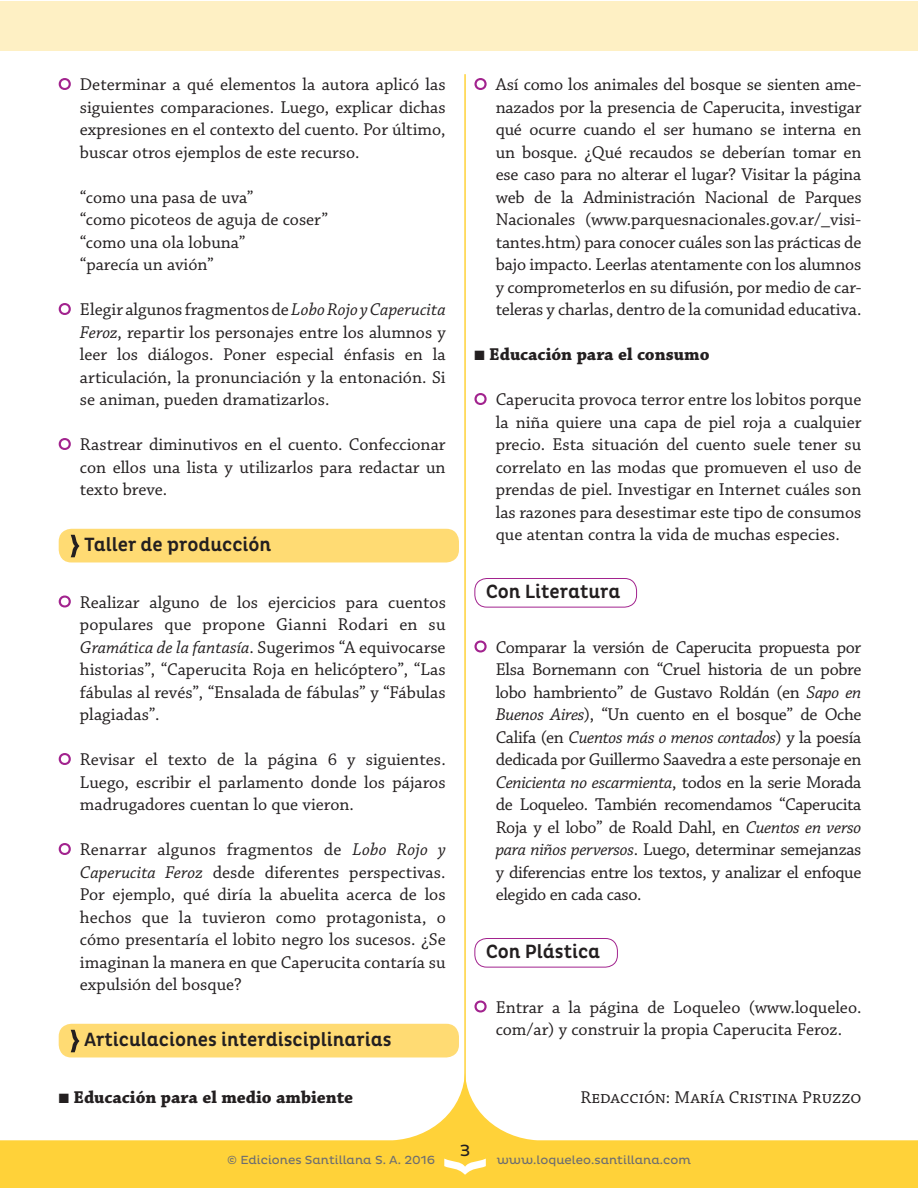
<style>
.page{position:relative;width:918px;height:1188px;background:#fff}
.page>*{position:absolute;margin:0;border:0;box-sizing:border-box;transform-origin:0 0}
.t1{font:500 19.5px "Pluto Cond";color:#231f20}
.t2{font:18px/22.5px "Chaparral Pro";color:#231f20;text-align:justify}
.t3{font:700 18px "Chaparral Pro";color:#231f20}
.t4{font:16.5px "Pluto";color:#231f20}
.t5{font:12px "Pluto";color:#6c6d70}
.s1{font-style:italic}
</style>
<div class="page">
<svg style="left:59px;top:78px;width:12px;height:12px"></svg>
<svg style="left:59px;top:303px;width:12px;height:12px"></svg>
<svg style="left:59px;top:438px;width:12px;height:12px"></svg>
<div style="left:59px;top:529px;width:400px;height:33px;background:#ffdb73;border-radius:13px"></div>
<svg style="left:71px;top:535px;width:8px;height:22px"></svg>
<svg style="left:59px;top:596px;width:12px;height:11px"></svg>
<svg style="left:59px;top:753px;width:12px;height:12px"></svg>
<svg style="left:59px;top:843px;width:12px;height:12px"></svg>
<div style="left:59px;top:1024px;width:400px;height:33px;background:#ffdb73;border-radius:13px"></div>
<svg style="left:71px;top:1030px;width:8px;height:22px"></svg>
<svg style="left:474px;top:78px;width:13px;height:12px"></svg>
<svg style="left:474px;top:393px;width:13px;height:12px"></svg>
<div style="left:474px;top:578px;width:163px;height:30px;border:1px solid #a2238e;border-radius:12px"></div>
<svg style="left:474px;top:641px;width:13px;height:11px"></svg>
<div style="left:474px;top:938px;width:144px;height:30px;border:1px solid #a2238e;border-radius:12px"></div>
<svg style="left:474px;top:1001px;width:13px;height:11px"></svg>
<svg style="left:0;top:1081px;width:918px;height:107px"></svg>
<hr style="left:464px;top:74px;width:2px;height:1028px;background:#ffd239">
<svg style="left:444px;top:1159px;width:42px;height:16px"></svg>
<div style="left:0;top:1px;width:918px;height:50px;background:#fef0c4"></div>
<p class="t2" style="left:80px;top:74px;width:367px">Determinar a qué elementos la autora aplicó las siguientes comparaciones. Luego, explicar dichas expresiones en el contexto del cuento. Por último, buscar otros ejemplos de este recurso.</p>
<p class="t2" style="left:80px;top:186px;width:250px;text-align:left">“como una pasa de uva”<br>“como picoteos de aguja de coser” “como una ola lobuna”<br>“parecía un avión”</p>
<p class="t2" style="left:80px;top:299px;width:367px">Elegir algunos fragmentos de <span class="s1">Lobo Rojo y Caperucita Feroz</span>, repartir los personajes entre los alumnos y leer los diálogos. Poner especial énfasis en la articulación, la pronunciación y la entonación. Si se animan, pueden dramatizarlos.</p>
<p class="t2" style="left:80px;top:434px;width:367px">Rastrear diminutivos en el cuento. Confeccionar con ellos una lista y utilizarlos para redactar un texto breve.</p>
<p class="t1" style="left:84px;top:534px;width:189px">Taller de producción</p>
<p class="t2" style="left:80px;top:591px;width:367px">Realizar alguno de los ejercicios para cuentos populares que propone Gianni Rodari en su <span class="s1">Gramática de la fantasía</span>. Sugerimos “A equivocarse historias”, “Caperucita Roja en helicóptero”, “Las fábulas al revés”, “Ensalada de fábulas” y “Fábulas plagiadas”.</p>
<p class="t2" style="left:80px;top:749px;width:367px">Revisar el texto de la página 6 y siguientes.<br>Luego, escribir el parlamento donde los pájaros madrugadores cuentan lo que vieron.</p>
<p class="t2" style="left:80px;top:839px;width:367px">Renarrar algunos fragmentos de <span class="s1">Lobo Rojo y Caperucita Feroz</span> desde diferentes perspectivas.<br>Por ejemplo, qué diría la abuelita acerca de los hechos que la tuvieron como protagonista, o cómo presentaría el lobito negro los sucesos. ¿Se imaginan la manera en que Caperucita contaría su expulsión del bosque?</p>
<p class="t1" style="left:84px;top:1029px;width:309px">Articulaciones interdisciplinarias</p>
<p class="t3" style="left:59px;top:1086px;width:296px">■ Educación para el medio ambiente</p>
<p class="t2" style="left:496px;top:74px;width:367px">Así como los animales del bosque se sienten ame&shy;nazados por la presencia de Caperucita, investigar qué ocurre cuando el ser humano se interna en un bosque. ¿Qué recaudos se deberían tomar en ese caso para no alterar el lugar? Visitar la página web de la Administración Nacional de Parques Nacionales (www.parquesnacionales.gov.ar/_visi&shy;tantes.htm) para conocer cuáles son las prácticas de bajo impacto. Leerlas atentamente con los alumnos y comprometerlos en su difusión, por medio de car&shy;teleras y charlas, dentro de la comunidad educativa.</p>
<p class="t3" style="left:474px;top:344px;width:237px">■ Educación para el consumo</p>
<p class="t2" style="left:496px;top:389px;width:367px">Caperucita provoca terror entre los lobitos porque la niña quiere una capa de piel roja a cualquier precio. Esta situación del cuento suele tener su correlato en las modas que promueven el uso de prendas de piel. Investigar en Internet cuáles son las razones para desestimar este tipo de consumos que atentan contra la vida de muchas especies.</p>
<p class="t1" style="left:486px;top:580px;width:136px">Con Literatura</p>
<p class="t2" style="left:496px;top:636px;width:367px">Comparar la versión de Caperucita propuesta por Elsa Bornemann con “Cruel historia de un pobre lobo hambriento” de Gustavo Roldán (en <span class="s1">Sapo en Buenos Aires</span>), “Un cuento en el bosque” de Oche Califa (en <span class="s1">Cuentos más o menos contados</span>) y la poesía dedicada por Guillermo Saavedra a este personaje en <span class="s1">Cenicienta no escarmienta</span>, todos en la serie Morada de Loqueleo. También recomendamos “Caperucita Roja y el lobo” de Roald Dahl, en <span class="s1">Cuentos en verso para niños perversos</span>. Luego, determinar semejanzas y diferencias entre los textos, y analizar el enfoque elegido en cada caso.</p>
<p class="t1" style="left:486px;top:940px;width:116px">Con Plástica</p>
<p class="t2" style="left:496px;top:996px;width:367px">Entrar a la página de Loqueleo (www.loqueleo. com/ar) y construir la propia Caperucita Feroz.</p>
<p class="t2" style="left:580px;top:1086px;width:282px">Redacción: María Cristina Pruzzo</p>
<p class="t4" style="left:460px;top:1141px;width:12px">3</p>
<p class="t5" style="left:227px;top:1153px;width:210px">© Ediciones Santillana S. A. 2016</p>
<p class="t5" style="left:497px;top:1153px;width:196px">www.loqueleo.santillana.com</p>
</div>
